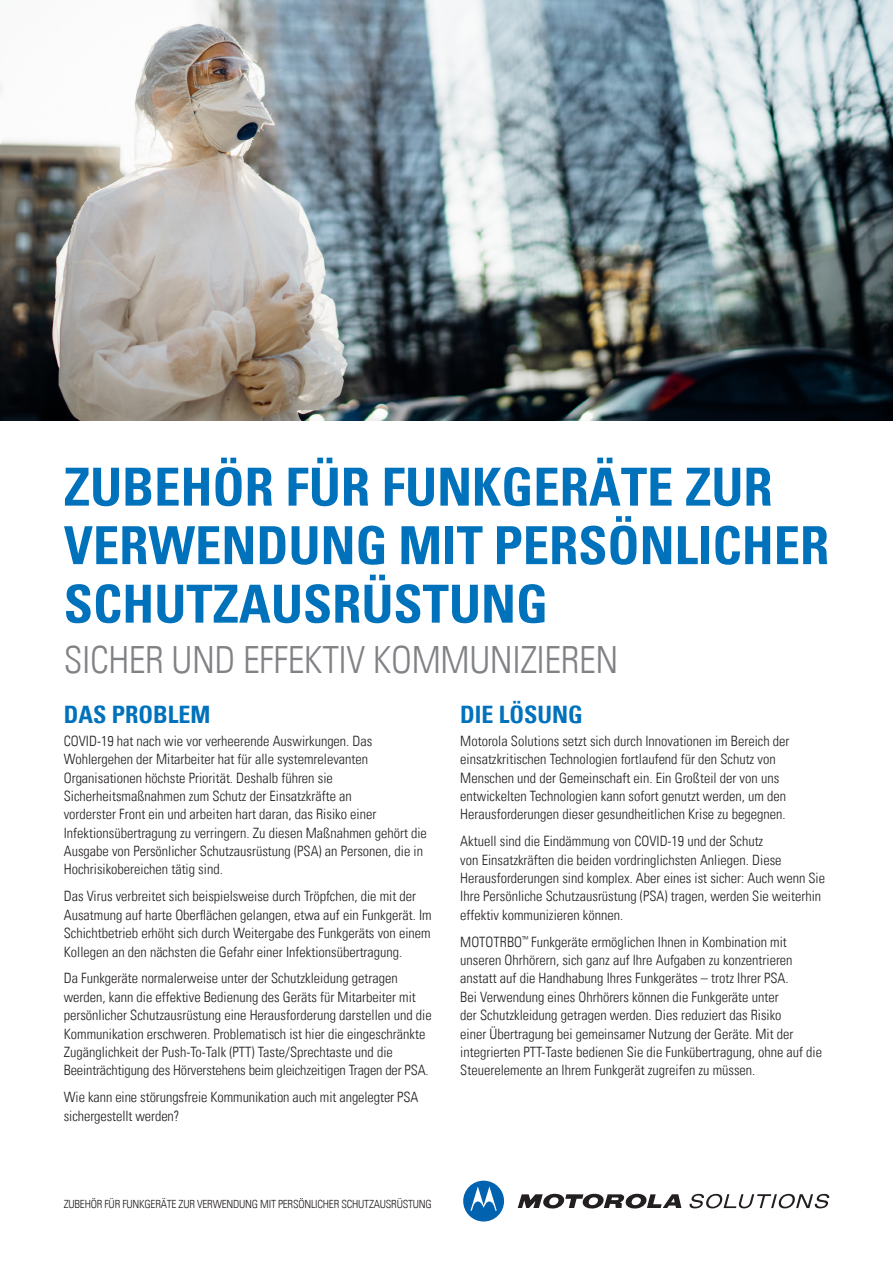
<style>
.page{position:relative;width:893px;height:1263px;background:#fff}
.page>*{position:absolute;margin:0;border:0;box-sizing:border-box;transform-origin:0 0}
.t1{font:700 condensed 52.5px/58.5px "Univers LT";color:#0072bc}
.t2{font:300 condensed 37.5px "Univers LT";letter-spacing:-.01em;color:#808285}
.t3{font:700 condensed 24px "Univers LT";color:#0072bc}
.t4{font:300 condensed 14.25px/18.3px "Univers LT";color:#231f20}
.t5{font:300 condensed 11.25px "Univers LT";letter-spacing:-.02em;color:#231f20}
</style>
<div class="page">
<svg style="left:518px;top:1194px;width:163px;height:15px"></svg>
<svg style="left:463px;top:1181px;width:41px;height:40px"></svg>
<svg style="left:690px;top:1194px;width:139px;height:14px"></svg>
<img style="left:0;top:0;width:893px;height:421px">
<p class="t1" style="left:64px;top:457px;width:767px">ZUBEHÖR FÜR FUNKGERÄTE ZUR<br>VERWENDUNG MIT PERSÖNLICHER<br>SCHUTZAUSRÜSTUNG</p>
<p class="t2" style="left:64px;top:638px;width:556px">SICHER UND EFFEKTIV KOMMUNIZIEREN</p>
<p class="t3" style="left:64px;top:700px;width:148px">DAS PROBLEM</p>
<p class="t4" style="left:64px;top:732px;width:365px">COVID-19 hat nach wie vor verheerende Auswirkungen. Das Wohlergehen der Mitarbeiter hat für alle systemrelevanten Organisationen höchste Priorität. Deshalb führen sie Sicherheitsmaßnahmen zum Schutz der Einsatzkräfte an<br>vorderster Front ein und arbeiten hart daran, das Risiko einer Infektionsübertragung zu verringern. Zu diesen Maßnahmen gehört die Ausgabe von Persönlicher Schutzausrüstung (PSA) an Personen, die in Hochrisikobereichen tätig sind.</p>
<p class="t4" style="left:64px;top:887px;width:369px">Das Virus verbreitet sich beispielsweise durch Tröpfchen, die mit der Ausatmung auf harte Oberflächen gelangen, etwa auf ein Funkgerät. Im Schichtbetrieb erhöht sich durch Weitergabe des Funkgeräts von einem Kollegen an den nächsten die Gefahr einer Infektionsübertragung.</p>
<p class="t4" style="left:64px;top:969px;width:369px">Da Funkgeräte normalerweise unter der Schutzkleidung getragen werden, kann die effektive Bedienung des Geräts für Mitarbeiter mit persönlicher Schutzausrüstung eine Herausforderung darstellen und die Kommunikation erschweren. Problematisch ist hier die eingeschränkte Zugänglichkeit der Push-To-Talk (PTT) Taste/Sprechtaste und die Beeinträchtigung des Hörverstehens beim gleichzeitigen Tragen der PSA.</p>
<p class="t4" style="left:64px;top:1088px;width:356px">Wie kann eine störungsfreie Kommunikation auch mit angelegter PSA sichergestellt werden?</p>
<p class="t3" style="left:460px;top:700px;width:124px">DIE LÖSUNG</p>
<p class="t4" style="left:460px;top:732px;width:331px">Motorola Solutions setzt sich durch Innovationen im Bereich der einsatzkritischen Technologien fortlaufend für den Schutz von Menschen und der Gemeinschaft ein. Ein Großteil der von uns entwickelten Technologien kann sofort genutzt werden, um den Herausforderungen dieser gesundheitlichen Krise zu begegnen.</p>
<p class="t4" style="left:460px;top:832px;width:366px">Aktuell sind die Eindämmung von COVID-19 und der Schutz<br>von Einsatzkräften die beiden vordringlichsten Anliegen. Diese Herausforderungen sind komplex. Aber eines ist sicher: Auch wenn Sie Ihre Persönliche Schutzausrüstung (PSA) tragen, werden Sie weiterhin effektiv kommunizieren können.</p>
<p class="t4" style="left:460px;top:932px;width:363px">MOTOTRBO<sup>™</sup> Funkgeräte ermöglichen Ihnen in Kombination mit unseren Ohrhörern, sich ganz auf Ihre Aufgaben zu konzentrieren anstatt auf die Handhabung Ihres Funkgerätes – trotz Ihrer PSA.<br>Bei Verwendung eines Ohrhörers können die Funkgeräte unter<br>der Schutzkleidung getragen werden. Dies reduziert das Risiko<br>einer Übertragung bei gemeinsamer Nutzung der Geräte. Mit der integrierten PTT-Taste bedienen Sie die Funkübertragung, ohne auf die Steuerelemente an Ihrem Funkgerät zugreifen zu müssen.</p>
<p class="t5" style="left:64px;top:1198px;width:369px">ZUBEHÖR FÜR FUNKGERÄTE ZUR VERWENDUNG MIT PERSÖNLICHER SCHUTZAUSRÜSTUNG</p>
</div>
